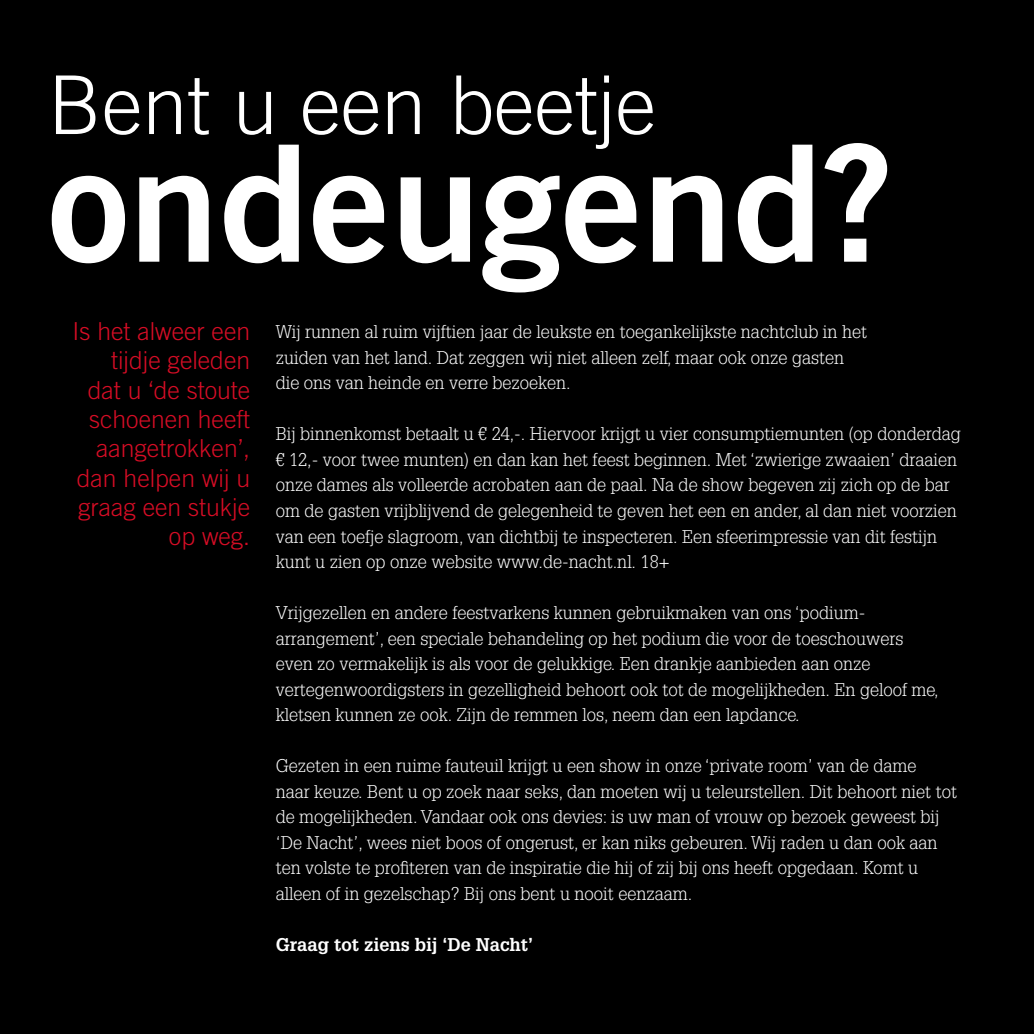
<style>
.page{position:relative;width:1034px;height:1034px;background:#fff}
.page>*{position:absolute;margin:0;border:0;box-sizing:border-box;transform-origin:0 0}
.t1{font:162px "Trade Gothic LT Std Bd 2";color:#fff}
.t2{font:300 81px "Trade Gothic LT Std";color:#fff}
.t3{font:300 24.75px/29.2px "Trade Gothic LT Std";color:#d60d25;text-align:right}
.t4{font:300 18px/25.4px "Glypha LT Std";color:#fff}
.t5{font:700 18px "Glypha LT Std";color:#fff}
</style>
<div class="page">
<div style="left:0;top:0;width:1033px;height:1033px;background:#000"></div>
<h2 class="t2" style="left:48px;top:57px;width:609px">Bent u een beetje</h2>
<h1 class="t1" style="left:48px;top:103px;width:848px">ondeugend?</h1>
<h3 class="t3" style="left:73px;top:316px;width:179px">Is het alweer een tijdje geleden dat u ‘de stoute schoenen heeft aangetrokken’, dan helpen wij u graag een stukje op weg.</h3>
<p class="t4" style="left:276px;top:319px;width:592px">Wij runnen al ruim vijftien jaar de leukste en toegankelijkste nachtclub in het zuiden van het land. Dat zeggen wij niet alleen zelf, maar ook onze gasten die ons van heinde en verre bezoeken.</p>
<p class="t4" style="left:276px;top:421px;width:686px">Bij binnenkomst betaalt u € 24,-. Hiervoor krijgt u vier consumptiemunten (op donderdag € 12,- voor twee munten) en dan kan het feest beginnen. Met ‘zwierige zwaaien’ draaien onze dames als volleerde acrobaten aan de paal. Na de show begeven zij zich op de bar om de gasten vrijblijvend de gelegenheid te geven het een en ander, al dan niet voorzien van een toefje slagroom, van dichtbij te inspecteren. Een sfeerimpressie van dit festijn kunt u zien op onze website www.de-nacht.nl. 18+</p>
<p class="t4" style="left:276px;top:600px;width:664px">Vrijgezellen en andere feestvarkens kunnen gebruikmaken van ons ‘podium&shy;arrangement’, een speciale behandeling op het podium die voor de toeschouwers even zo vermakelijk is als voor de gelukkige. Een drankje aanbieden aan onze vertegenwoordigsters in gezelligheid behoort ook tot de mogelijkheden. En geloof me, kletsen kunnen ze ook. Zijn de remmen los, neem dan een lapdance.</p>
<p class="t4" style="left:276px;top:753px;width:682px">Gezeten in een ruime fauteuil krijgt u een show in onze ‘private room’ van de dame<br>naar keuze. Bent u op zoek naar seks, dan moeten wij u teleurstellen. Dit behoort niet tot de mogelijkheden. Vandaar ook ons devies: is uw man of vrouw op bezoek geweest bij ‘De Nacht’, wees niet boos of ongerust, er kan niks gebeuren. Wij raden u dan ook aan ten volste te profiteren van de inspiratie die hij of zij bij ons heeft opgedaan. Komt u alleen of in gezelschap? Bij ons bent u nooit eenzaam.</p>
<p class="t5" style="left:276px;top:933px;width:259px">Graag tot ziens bij ‘De Nacht’</p>
</div>
